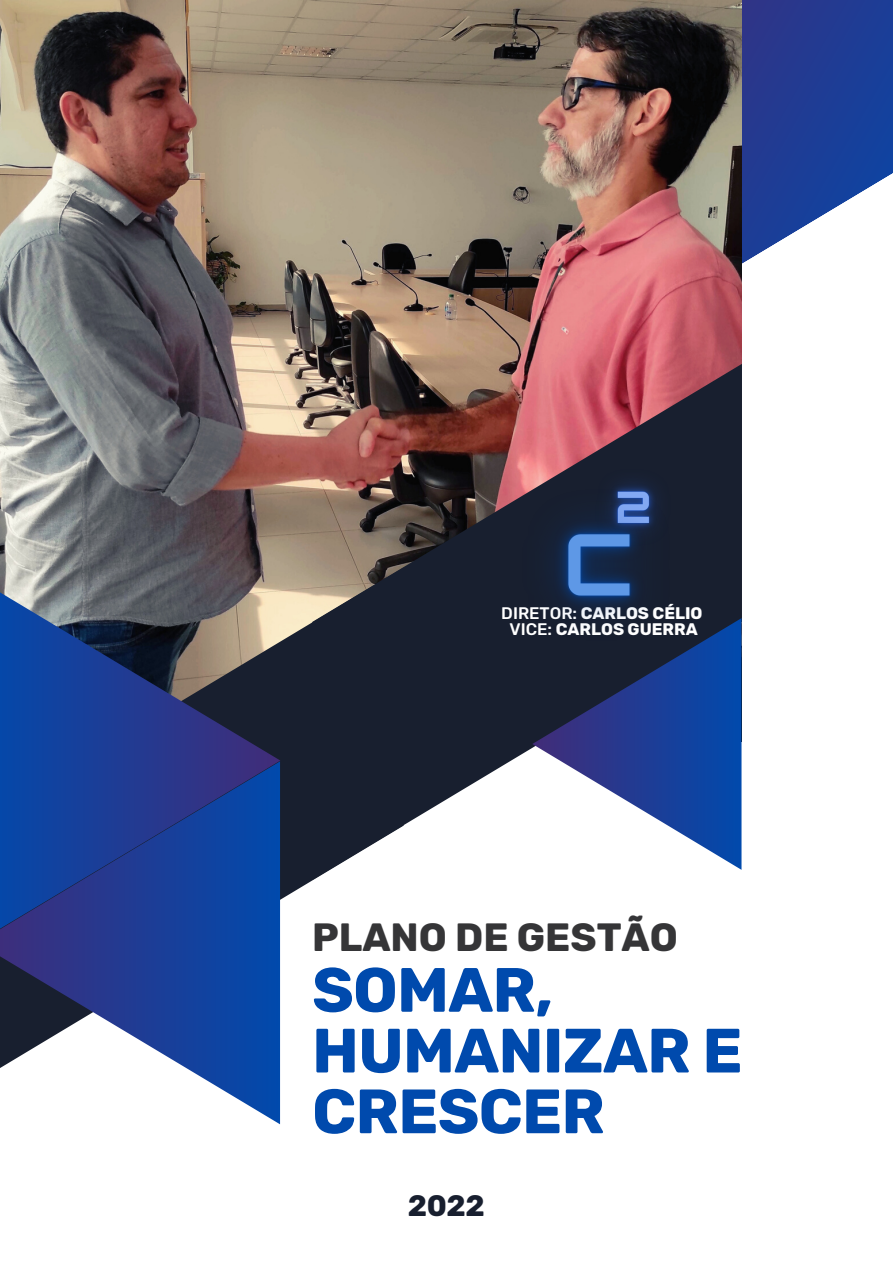
<style>
.page{position:relative;width:893px;height:1264px;background:#fff}
.page>*{position:absolute;margin:0;border:0;box-sizing:border-box;transform-origin:0 0}
.t1{font:700 62.4px/60.8px "Rubik";letter-spacing:-.01em;color:#004aad}
.t2{font:700 39.3px "Rubik";color:#353537}
.t3{font:700 29.4px "Rubik";color:#181f2f}
.t4{font:700 16.65px/15.8px "Rubik";color:#fff;text-align:center}
.s1{font-weight:500}
</style>
<div class="page">
<svg style="left:742px;top:0;width:150px;height:264px;fill:#203d96"></svg>
<img style="left:0;top:0;width:742px;height:567px">
<svg style="left:312px;top:364px;width:430px;height:506px;background:#6b5357"></svg>
<svg style="left:0;top:567px;width:403px;height:516px"></svg>
<svg style="left:0;top:579px;width:280px;height:182px;background:#3c4d78"></svg>
<svg style="left:0;top:761px;width:280px;height:363px"></svg>
<svg style="left:532px;top:618px;width:209px;height:251px"></svg>
<img style="left:485px;top:438px;width:229px;height:253px">
<p class="t4" style="left:501px;top:606px;width:203px"><span class="s1">DIRETOR:</span> CARLOS CÉLIO<br><span class="s1">VICE:</span> CARLOS GUERRA</p>
<h2 class="t2" style="left:312px;top:913px;width:367px">PLANO DE GESTÃO</h2>
<h1 class="t1" style="left:312px;top:960px;width:432px">SOMAR,<br>HUMANIZAR E<br>CRESCER</h1>
<h3 class="t3" style="left:407px;top:1188px;width:79px">2022</h3>
</div>
